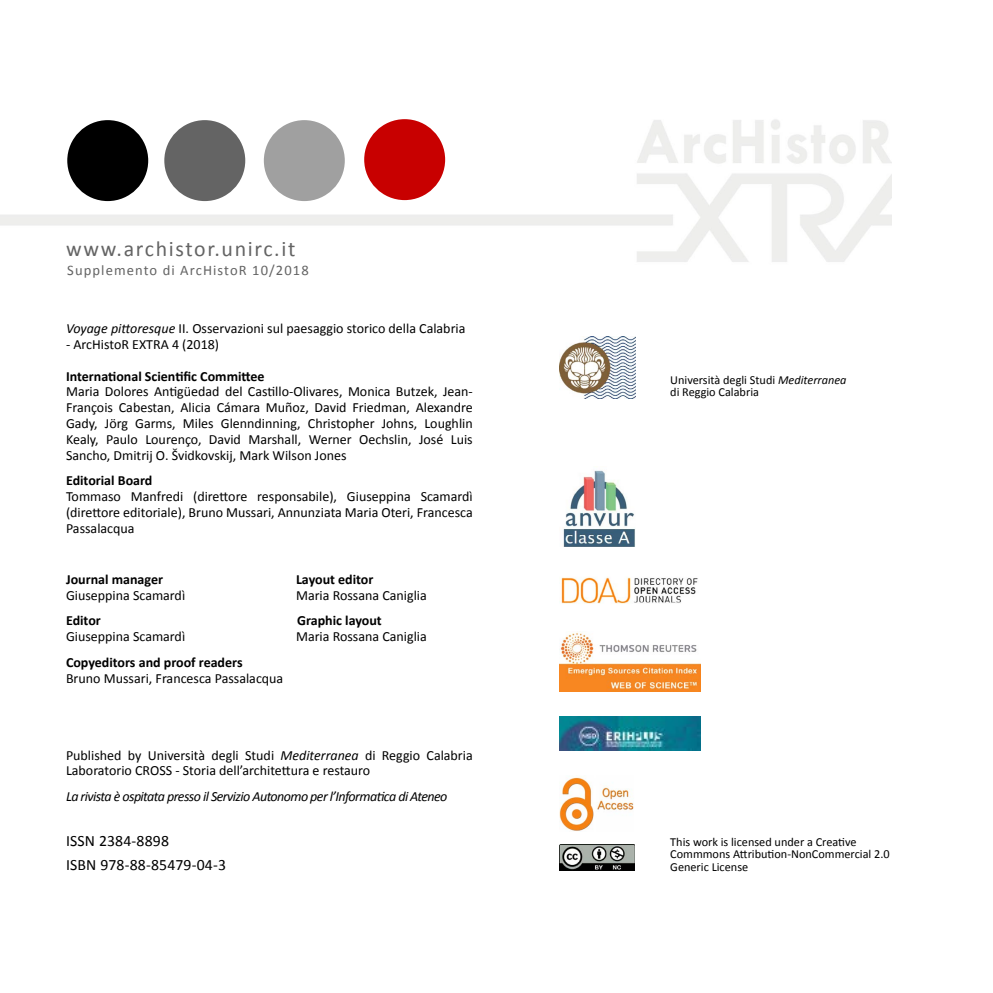
<style>
.page{position:relative;width:993px;height:993px;background:#fff}
.page>*{position:absolute;margin:0;border:0;box-sizing:border-box;transform-origin:0 0}
.t1{font:21.88px "Calibri";letter-spacing:.075em;color:#646464}
.t2{font:15.75px/23.6px "Calibri";letter-spacing:.01em;color:#000}
.t3{font:14.53px "Calibri";letter-spacing:.075em;color:#646464}
.t4{font:14px/15.8px "Calibri";color:#000;text-align:justify}
.t5{font:700 14px "Calibri";color:#000}
.t6{font:italic 14px "Calibri";letter-spacing:-.04em;color:#000}
.t7{font:12.25px/12.2px "Calibri";color:#000}
.s1{font-style:italic}
</style>
<div class="page">
<img style="left:0;top:119px;width:890px;height:143px">
<div style="left:164px;top:120px;width:81px;height:81px;background:#646464;border-radius:50%"></div>
<div style="left:264px;top:120px;width:80px;height:81px;background:#a0a0a0;border-radius:50%"></div>
<div style="left:364px;top:119px;width:81px;height:81px;background:#c80000;border-radius:50%"></div>
<img style="left:559px;top:336px;width:76px;height:62px">
<img style="left:559px;top:844px;width:75px;height:26px">
<img style="left:559px;top:776px;width:75px;height:55px">
<img style="left:563px;top:470px;width:72px;height:76px">
<img style="left:561px;top:577px;width:137px;height:27px">
<img style="left:559px;top:631px;width:140px;height:60px">
<img style="left:559px;top:716px;width:140px;height:34px">
<div style="left:67px;top:120px;width:81px;height:81px;background:#000;border-radius:50%"></div>
<h1 class="t1" style="left:66px;top:233px;width:231px">www.archistor.unirc.it</h1>
<p class="t3" style="left:67px;top:260px;width:243px">Supplemento di ArcHistoR 10/2018</p>
<p class="t4" style="left:66px;top:320px;width:401px"><span class="s1">Voyage pittoresque</span> II. Osservazioni sul paesaggio storico della Calabria</p>
<p class="t4" style="left:66px;top:336px;width:155px">- ArcHistoR EXTRA 4 (2018)</p>
<p class="t5" style="left:66px;top:366px;width:200px">International Scientific Committee</p>
<p class="t4" style="left:66px;top:383px;width:408px">Maria Dolores Antigüedad del Castillo-Olivares, Monica Butzek, Jean-François Cabestan, Alicia Cámara Muñoz, David Friedman, Alexandre Gady, Jörg Garms, Miles Glenndinning, Christopher Johns, Loughlin Kealy, Paulo Lourenço, David Marshall, Werner Oechslin, José Luis Sancho, Dmitrij O. Švidkovskij, Mark Wilson Jones</p>
<p class="t5" style="left:66px;top:470px;width:88px">Editorial Board</p>
<p class="t4" style="left:66px;top:488px;width:408px">Tommaso Manfredi (direttore responsabile), Giuseppina Scamardì (direttore editoriale), Bruno Mussari, Annunziata Maria Oteri, Francesca Passalacqua</p>
<p class="t5" style="left:66px;top:569px;width:98px">Journal manager</p>
<p class="t5" style="left:296px;top:569px;width:79px">Layout editor</p>
<p class="t4" style="left:66px;top:586px;width:121px">Giuseppina Scamardì</p>
<p class="t4" style="left:296px;top:586px;width:132px">Maria Rossana Caniglia</p>
<p class="t5" style="left:66px;top:610px;width:36px">Editor</p>
<p class="t5" style="left:297px;top:610px;width:86px">Graphic layout</p>
<p class="t4" style="left:66px;top:628px;width:121px">Giuseppina Scamardì</p>
<p class="t4" style="left:296px;top:628px;width:132px">Maria Rossana Caniglia</p>
<p class="t5" style="left:66px;top:652px;width:178px">Copyeditors and proof readers</p>
<p class="t4" style="left:66px;top:669px;width:219px">Bruno Mussari, Francesca Passalacqua</p>
<p class="t4" style="left:66px;top:746px;width:408px">Published by Università degli Studi <span class="s1">Mediterranea</span> di Reggio Calabria<br>Laboratorio CROSS - Storia dell’architettura e restauro</p>
<p class="t6" style="left:66px;top:786px;width:383px">La rivista è ospitata presso il Servizio Autonomo per l’Informatica di Ateneo</p>
<p class="t2" style="left:66px;top:828px;width:161px">ISSN 2384-8898<br>ISBN 978-88-85479-04-3</p>
<p class="t7" style="left:670px;top:373px;width:178px">Università degli Studi <span class="s1">Mediterranea </span>di Reggio Calabria</p>
<p class="t7" style="left:670px;top:835px;width:221px">This work is licensed under a Creative<br>Commmons Attribution-NonCommercial 2.0<br>Generic License</p>
</div>
